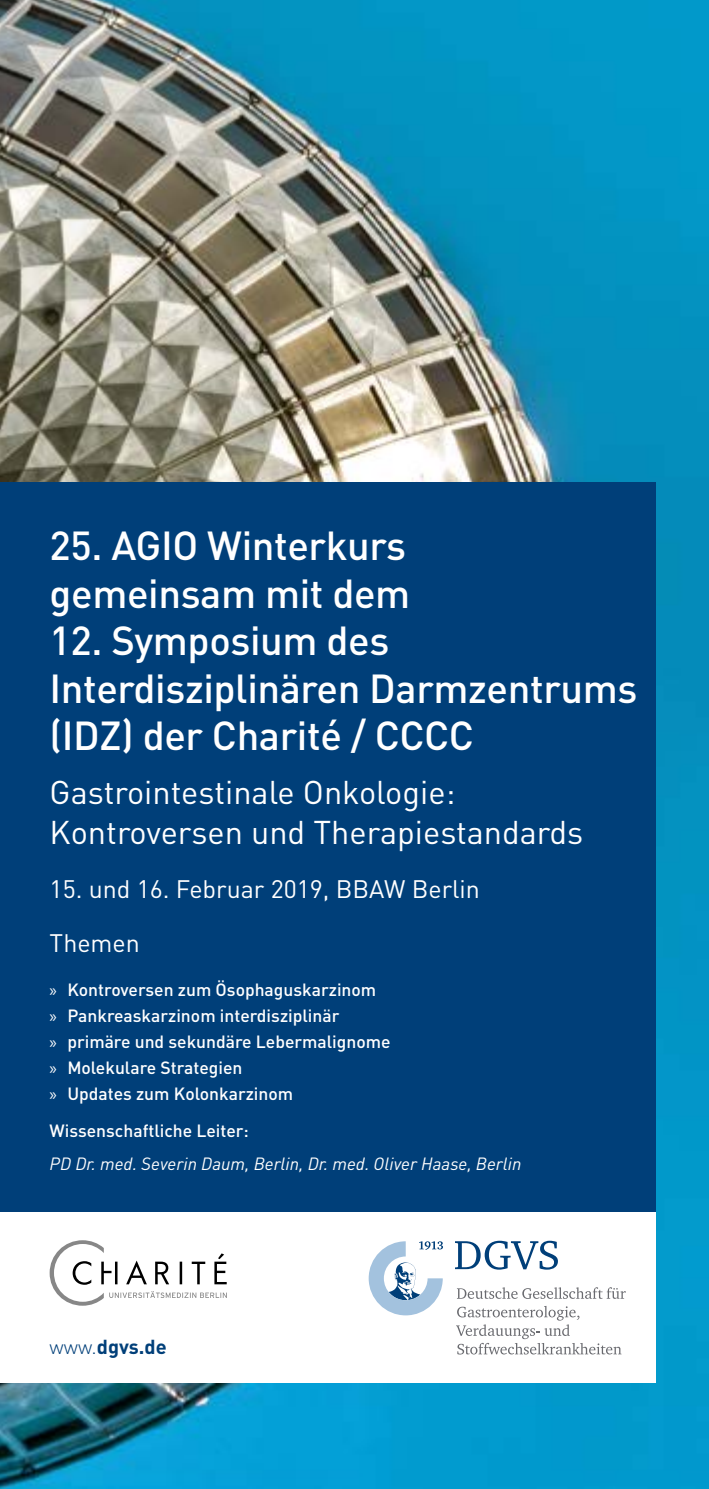
<style>
.page{position:relative;width:709px;height:1489px;background:#fff}
.page>*{position:absolute;margin:0;border:0;box-sizing:border-box;transform-origin:0 0}
.t1{font:500 40px/47.5px "DIN";letter-spacing:-.01em;color:#fff}
.t2{font:32.5px/40px "DIN";color:#fff}
.t3{font:25px/53.8px "DIN";color:#fff}
.t4{font:700 20px "DIN";color:#003f79}
.t5{font:500 17.5px/26px "DIN";color:#fff}
.t6{font:italic 17.5px "DIN";color:#fff}
.s1{font-family:"Myriad Pro";font-weight:400}
.s2{font-weight:300}
</style>
<div class="page">
<img style="left:0;top:0;width:709px;height:1488px">
<div style="left:0;top:482px;width:656px;height:730px;background:#003f79"></div>
<div style="left:0;top:1212px;width:656px;height:170px;background:#fff"></div>
<svg style="left:457px;top:1287px;width:168px;height:11px"></svg>
<svg style="left:456px;top:1306px;width:165px;height:48px"></svg>
<svg style="left:455px;top:1240px;width:103px;height:29px"></svg>
<svg style="left:369px;top:1241px;width:74px;height:74px"></svg>
<svg style="left:50px;top:1240px;width:177px;height:65px"></svg>
<h1 class="t1" style="left:50px;top:520px;width:362px">25. AGIO Winterkurs gemeinsam mit dem</h1>
<h1 class="t1" style="left:50px;top:615px;width:589px">12. Symposium des<br>Interdisziplinären Darmzentrums (IDZ) der Charité / CCCC</h1>
<h2 class="t2" style="left:50px;top:773px;width:535px">Gastrointestinale Onkologie:<br>Kontroversen und Therapiestandards</h2>
<h3 class="t3" style="left:50px;top:862px;width:432px">15. und 16. Februar 2019, BBAW Berlin<br>Themen</h3>
<p class="t5" style="left:50px;top:975px;width:342px"><span class="s1">»</span> Kontroversen zum Ösophaguskarzinom<br><span class="s1">»</span> Pankreaskarzinom interdisziplinär<br><span class="s1">»</span> primäre und sekundäre Lebermalignome <span class="s1">»</span> Molekulare Strategien<br><span class="s1">»</span> Updates zum Kolonkarzinom</p>
<p class="t5" style="left:50px;top:1116px;width:201px">Wissenschaftliche Leiter:</p>
<p class="t6" style="left:50px;top:1152px;width:473px">PD Dr. med. Severin Daum, Berlin, Dr. med. Oliver Haase, Berlin</p>
<p class="t4" style="left:50px;top:1333px;width:119px"><span class="s2">www.</span>dgvs.de</p>
</div>
